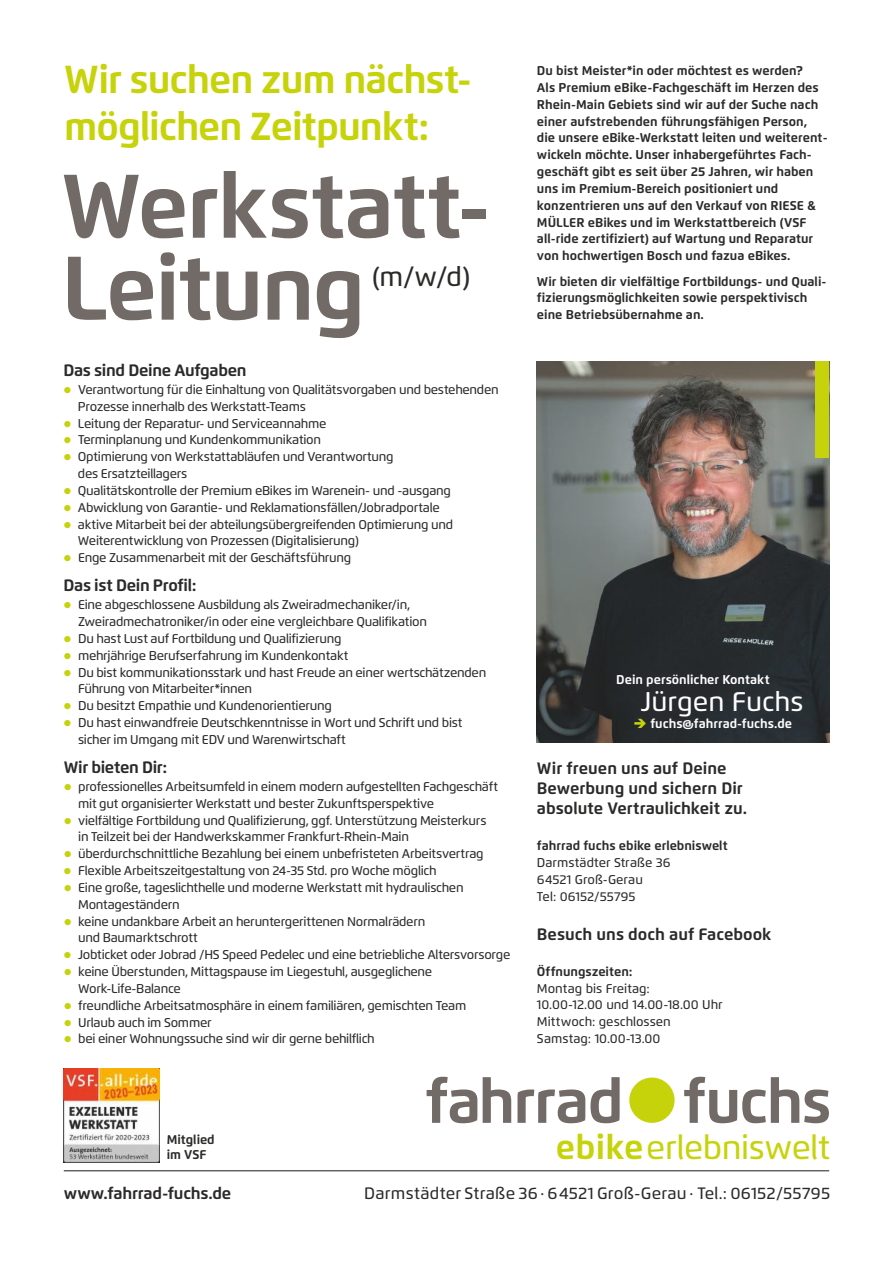
<style>
.page{position:relative;width:893px;height:1263px;background:#fff}
.page>*{position:absolute;margin:0;border:0;box-sizing:border-box;transform-origin:0 0}
.t1{font:700 90px/81.9px "Flexo";letter-spacing:-.02em;color:#716a67}
.t2{font:700 61.65px "Flexo";letter-spacing:-.025em;color:#716a67}
.t3{font:700 39px/46.8px "Flexo";letter-spacing:-.025em;color:#c7d30a}
.t4{font:500 33.3px "Flexo";letter-spacing:-.015em;color:#c7d30a}
.t5{font:500 27px "Flexo";color:#fefefe}
.t6{font:500 27px "Flexo";color:#2b2a29}
.t7{font:700 16.5px/19.8px "Flexo";letter-spacing:-.005em;color:#2b2a29}
.t8{font:500 16.5px "Flexo";letter-spacing:.01em;color:#2b2a29}
.t9{font:500 12.75px/16.8px "Flexo";letter-spacing:-.02em;color:#2b2a29}
.t10{font:700 12.75px/16.8px "Flexo";color:#2b2a29}
.t11{font:500 12.75px/16.8px "Flexo";color:#2b2a29}
.t12{font:700 12.75px "Flexo";color:#fefefe}
.s1{color:#c7d30a}
.s2{font-weight:700;font-size:34.05px}
</style>
<div class="page">
<div style="left:629px;top:1077px;width:46px;height:46px;background:#c7d30a;border-radius:50%"></div>
<hr style="left:64px;top:1170px;width:765px;height:1px;background:#2b2a29">
<img style="left:537px;top:361px;width:292px;height:382px">
<div style="left:816px;top:361px;width:13px;height:97px;background:#c7d30a"></div>
<img style="left:64px;top:1069px;width:95px;height:93px">
<h3 class="t3" style="left:64px;top:59px;width:409px">Wir suchen zum nächst&shy;möglichen Zeitpunkt:</h3>
<h1 class="t1" style="left:61px;top:171px;width:432px">Werkstatt-<br>Leitung</h1>
<h3 class="t6" style="left:372px;top:265px;width:100px">(m/w/d)</h3>
<p class="t7" style="left:64px;top:361px;width:185px">Das sind Deine Aufgaben</p>
<p class="t9" style="left:78px;top:382px;width:422px;text-indent:-14px"><span class="s1">●</span> Verantwortung für die Einhaltung von Qualitätsvorgaben und bestehenden<br>Prozesse innerhalb des Werkstatt-Teams</p>
<p class="t9" style="left:64px;top:415px;width:265px"><span class="s1">●</span> Leitung der Reparatur- und Serviceannahme</p>
<p class="t9" style="left:64px;top:432px;width:259px"><span class="s1">●</span> Terminplanung und Kundenkommunikation</p>
<p class="t9" style="left:78px;top:449px;width:317px;text-indent:-14px"><span class="s1">●</span> Optimierung von Werkstattabläufen und Verantwortung des Ersatzteillagers</p>
<p class="t9" style="left:63px;top:500px;width:378px"><span class="s1">●</span> Abwicklung von Garantie- und Reklamationsfällen/Jobradportale</p>
<p class="t9" style="left:64px;top:483px;width:389px"><span class="s1">●</span> Qualitätskontrolle der Premium eBikes im Warenein- und -ausgang</p>
<p class="t9" style="left:78px;top:516px;width:377px;text-indent:-14px"><span class="s1">●</span> aktive Mitarbeit bei der abteilungsübergreifenden Optimierung und<br>Weiterentwicklung von Prozessen (Digitalisierung)</p>
<p class="t9" style="left:64px;top:550px;width:289px"><span class="s1">●</span> Enge Zusammenarbeit mit der Geschäftsführung</p>
<p class="t7" style="left:64px;top:576px;width:135px">Das ist Dein Profil:</p>
<p class="t9" style="left:78px;top:597px;width:350px;text-indent:-14px"><span class="s1">●</span> Eine abgeschlossene Ausbildung als Zweiradmechaniker/in,<br>Zweiradmechatroniker/in oder eine vergleichbare Qualifikation</p>
<p class="t9" style="left:64px;top:648px;width:286px"><span class="s1">●</span> mehrjährige Berufserfahrung im Kundenkontakt</p>
<p class="t9" style="left:78px;top:664px;width:410px;text-indent:-14px"><span class="s1">●</span> Du bist kommunikationsstark und hast Freude an einer wertschätzenden<br>Führung von Mitarbeiter*innen</p>
<p class="t9" style="left:64px;top:631px;width:279px"><span class="s1">●</span> Du hast Lust auf Fortbildung und Qualifizierung</p>
<p class="t9" style="left:64px;top:698px;width:270px"><span class="s1">●</span> Du besitzt Empathie und Kundenorientierung</p>
<p class="t9" style="left:78px;top:715px;width:386px;text-indent:-14px"><span class="s1">●</span> Du hast einwandfreie Deutschkenntnisse in Wort und Schrift und bist sicher im Umgang mit EDV und Warenwirtschaft</p>
<p class="t7" style="left:64px;top:758px;width:105px">Wir bieten Dir:</p>
<p class="t9" style="left:78px;top:779px;width:421px;text-indent:-14px"><span class="s1">●</span> professionelles Arbeitsumfeld in einem modern aufgestellten Fachgeschäft mit gut organisierter Werkstatt und bester Zukunftsperspektive</p>
<p class="t9" style="left:78px;top:812px;width:410px;text-indent:-14px"><span class="s1">●</span> vielfältige Fortbildung und Qualifizierung, ggf. Unterstützung Meisterkurs in Teilzeit bei der Handwerkskammer Frankfurt-Rhein-Main</p>
<p class="t9" style="left:64px;top:846px;width:421px"><span class="s1">●</span> überdurchschnittliche Bezahlung bei einem unbefristeten Arbeitsvertrag</p>
<p class="t9" style="left:64px;top:863px;width:374px"><span class="s1">●</span> Flexible Arbeitszeitgestaltung von 24-35 Std. pro Woche möglich</p>
<p class="t9" style="left:78px;top:880px;width:387px;text-indent:-14px"><span class="s1">●</span> Eine große, tageslichthelle und moderne Werkstatt mit hydraulischen<br>Montageständern</p>
<p class="t9" style="left:78px;top:913px;width:349px;text-indent:-14px"><span class="s1">●</span> keine undankbare Arbeit an heruntergerittenen Normalrädern und Baumarktschrott</p>
<p class="t9" style="left:64px;top:947px;width:448px"><span class="s1">●</span> Jobticket oder Jobrad /HS Speed Pedelec und eine betriebliche Altersvorsorge</p>
<p class="t9" style="left:78px;top:964px;width:356px;text-indent:-14px"><span class="s1">●</span> keine Überstunden, Mittagspause im Liegestuhl, ausgeglichene<br>Work-Life-Balance</p>
<p class="t9" style="left:64px;top:998px;width:404px"><span class="s1">●</span> freundliche Arbeitsatmosphäre in einem familiären, gemischten Team</p>
<p class="t9" style="left:64px;top:1014px;width:149px"><span class="s1">●</span> Urlaub auch im Sommer</p>
<p class="t9" style="left:64px;top:1031px;width:312px"><span class="s1">●</span> bei einer Wohnungssuche sind wir dir gerne behilflich</p>
<p class="t10" style="left:537px;top:63px;width:292px">Du bist Meister*in oder möchtest es werden?<br>Als Premium eBike-Fachgeschäft im Herzen des Rhein-Main Gebiets sind wir auf der Suche nach einer aufstrebenden führungsfähigen Person, die unsere eBike-Werkstatt leiten und weiterent&shy;wickeln möchte. Unser inhabergeführtes Fach&shy;geschäft gibt es seit über 25 Jahren, wir haben uns im Premium-Bereich positioniert und konzentrieren uns auf den Verkauf von RIESE &amp; MÜLLER eBikes und im Werkstattbereich (VSF all-ride zertifiziert) auf Wartung und Reparatur von hochwertigen Bosch und fazua eBikes.</p>
<p class="t10" style="left:537px;top:273px;width:291px">Wir bieten dir vielfältige Fortbildungs- und Quali&shy;fizierungsmöglichkeiten sowie perspektivisch eine Betriebsübernahme an.</p>
<p class="t12" style="left:616px;top:674px;width:155px">Dein persönlicher Kontakt</p>
<h3 class="t5" style="left:641px;top:689px;width:164px">Jürgen Fuchs</h3>
<p class="t12" style="left:634px;top:718px;width:160px"><span class="s1">➔</span> fuchs@fahrrad-fuchs.de</p>
<p class="t7" style="left:537px;top:759px;width:212px">Wir freuen uns auf Deine<br>Bewerbung und sichern Dir absolute Vertraulichkeit zu.</p>
<p class="t10" style="left:537px;top:838px;width:192px">fahrrad fuchs ebike erlebniswelt</p>
<p class="t11" style="left:537px;top:855px;width:135px">Darmstädter Straße 36</p>
<p class="t11" style="left:537px;top:872px;width:107px">64521 Groß-Gerau<br>Tel: 06152/55795</p>
<p class="t7" style="left:537px;top:925px;width:236px">Besuch uns doch auf Facebook</p>
<p class="t10" style="left:537px;top:964px;width:97px">Öffnungszeiten:</p>
<p class="t11" style="left:537px;top:980px;width:187px">Montag bis Freitag:<br>10.00-12.00 und 14.00-18.00 Uhr<br>Mittwoch: geschlossen</p>
<p class="t11" style="left:537px;top:1031px;width:125px">Samstag: 10.00-13.00</p>
<p class="t10" style="left:167px;top:1133px;width:50px;line-height:15.3px">Mitglied im VSF</p>
<p class="t7" style="left:64px;top:1184px;width:169px">www.fahrrad-fuchs.de</p>
<h2 class="t2" style="left:425px;top:1074px;width:408px">fahrrad fuchs</h2>
<h3 class="t4" style="left:556px;top:1132px;width:276px"><span class="s2">ebike</span> erlebniswelt</h3>
<p class="t8" style="left:364px;top:1186px;width:467px">Darmstädter Straße 36 64521 Groß-Gerau Tel.: 06152/55795</p>
<p class="t8" style="left:540px;top:1181px;width:5px">.</p>
<p class="t8" style="left:689px;top:1181px;width:5px">.</p>
</div>
